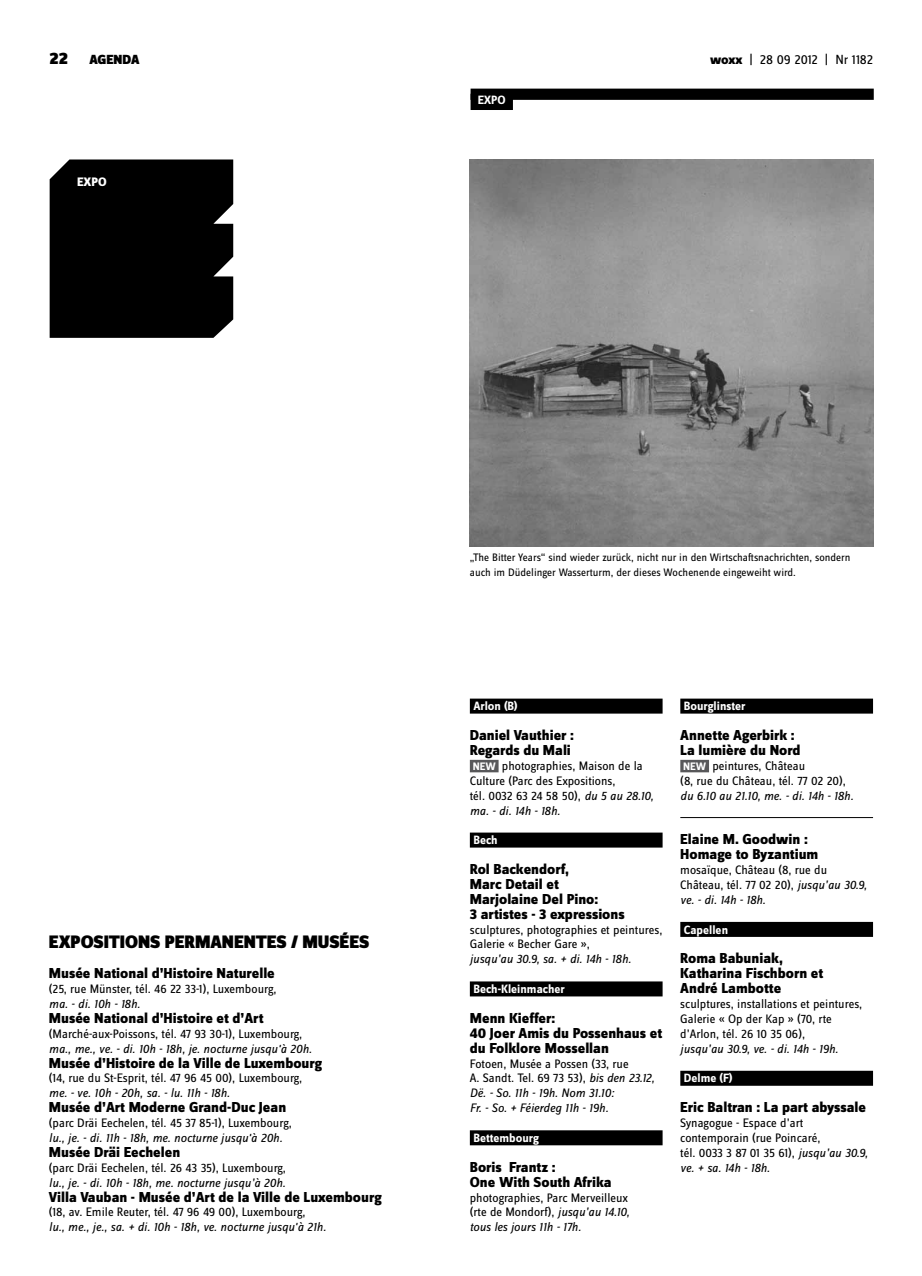
<style>
.page{position:relative;width:922px;height:1276px;background:#fff}
.page>*{position:absolute;margin:0;border:0;box-sizing:border-box;transform-origin:0 0}
.t1{font:900 18.75px "Zine Sans Dis";color:#000}
.t2{font:800 15px/14.9px "Zine Sans Dis";color:#000}
.t3{font:13.75px "Zine Sans Dis";letter-spacing:-.01em;color:#000}
.t4{font:900 13.75px "Zine Sans Dis";color:#000}
.t5{font:12.75px/14.9px "Zine Sans Dis";color:#000}
.t6{font:italic 12.75px/14.9px "Zine Sans Dis";color:#000}
.t7{font:800 12.75px "Zine Sans Dis";color:#fff}
.t8{font:700 12.5px "Zine Sans Dis";color:#fff}
.t9{font:11.25px/14.9px "Zine Sans Dis";color:#000}
.s1{font-size:17.5px}
.s2{font-weight:800}
.s3{font-weight:700;font-size:11.25px;color:#fff}
.s4{font-style:italic}
.s5{font-style:normal}
</style>
<div class="page">
<div style="left:469px;top:698px;width:193px;height:15px;background:#000"></div>
<div style="left:469px;top:760px;width:29px;height:12px;background:#58585a"></div>
<div style="left:469px;top:832px;width:193px;height:15px;background:#000"></div>
<div style="left:469px;top:981px;width:193px;height:15px;background:#000"></div>
<div style="left:469px;top:1130px;width:193px;height:15px;background:#000"></div>
<div style="left:680px;top:698px;width:192px;height:15px;background:#000"></div>
<div style="left:680px;top:760px;width:28px;height:12px;background:#58585a"></div>
<hr style="left:680px;top:817px;width:192px;height:1px;background:#000">
<div style="left:680px;top:922px;width:192px;height:15px;background:#000"></div>
<div style="left:680px;top:1070px;width:192px;height:15px;background:#000"></div>
<div style="left:50px;top:159px;width:183px;height:179px;background:#000"></div>
<div style="left:470px;top:89px;width:403px;height:11px;background:#000"></div>
<div style="left:470px;top:94px;width:43px;height:16px;background:#000"></div>
<img style="left:469px;top:159px;width:403px;height:387px">
<p class="t4" style="left:50px;top:53px;width:91px"><span class="s1">22</span> AGENDA</p>
<p class="t3" style="left:710px;top:53px;width:164px"><span class="s2">woxx</span> | 28 09 2012 | Nr 1182</p>
<p class="t7" style="left:77px;top:175px;width:31px">EXPO</p>
<p class="t8" style="left:477px;top:93px;width:30px">EXPO</p>
<h1 class="t1" style="left:49px;top:932px;width:174px">EXPOSITIONS PERMANEN</h1>
<h1 class="t1" style="left:256px;top:932px;width:113px">TES / MUSÉES</h1>
<p class="t2" style="left:49px;top:966px;width:227px">Musée National d’Histoire Naturelle</p>
<p class="t5" style="left:49px;top:982px;width:229px">(25, rue Münster, tél. 46 22 33-1), Luxembourg,</p>
<p class="t6" style="left:49px;top:996px;width:93px">ma. - di. 10h - 18h.</p>
<p class="t2" style="left:49px;top:1011px;width:216px">Musée National d’Histoire et d’Art</p>
<p class="t5" style="left:49px;top:1027px;width:255px">(Marché-aux-Poissons, tél. 47 93 30-1), Luxembourg,</p>
<p class="t6" style="left:49px;top:1041px;width:264px">ma., me., ve. - di. 10h - 18h, je. nocturne jusqu'à 20h.</p>
<p class="t2" style="left:49px;top:1056px;width:275px">Musée d’Histoire de la Ville de Luxembourg</p>
<p class="t5" style="left:49px;top:1071px;width:255px">(14, rue du St-Esprit, tél. 47 96 45 00), Luxembourg,</p>
<p class="t6" style="left:49px;top:1085px;width:182px">me. - ve. 10h - 20h, sa. - lu. 11h - 18h.</p>
<p class="t2" style="left:49px;top:1100px;width:239px">Musée d’Art Moderne Grand-Duc Jean</p>
<p class="t5" style="left:49px;top:1116px;width:244px">(parc Dräi Eechelen, tél. 45 37 85-1), Luxembourg,</p>
<p class="t6" style="left:49px;top:1130px;width:235px">lu., je. - di. 11h - 18h, me. nocturne jusqu'à 20h.</p>
<p class="t2" style="left:49px;top:1145px;width:133px">Musée Dräi Eechelen</p>
<p class="t5" style="left:49px;top:1161px;width:238px">(parc Dräi Eechelen, tél. 26 43 35), Luxembourg,</p>
<p class="t6" style="left:49px;top:1175px;width:238px">lu., je. - di. 10h - 18h, me. nocturne jusqu’à 20h.</p>
<p class="t2" style="left:49px;top:1190px;width:334px">Villa Vauban - Musée d’Art de la Ville de Luxembourg</p>
<p class="t5" style="left:49px;top:1205px;width:258px">(18, av. Emile Reuter, tél. 47 96 49 00), Luxembourg,</p>
<p class="t6" style="left:49px;top:1219px;width:278px">lu., me., je., sa. + di. 10h - 18h, ve. nocturne jusqu'à 21h.</p>
<p class="t9" style="left:469px;top:550px;width:382px">„The Bitter Years“ sind wieder zurück, nicht nur in den Wirtschaftsnachrichten, sondern auch im Düdelinger Wasserturm, der dieses Wochenende eingeweiht wird.</p>
<p class="t8" style="left:473px;top:699px;width:46px">Arlon (B)</p>
<p class="t2" style="left:469px;top:728px;width:106px">Daniel Vauthier :<br>Regards du Mali</p>
<p class="t5" style="left:469px;top:759px;width:185px"><span class="s3">NEW</span> photographies, Maison de la<br>Culture (Parc des Expositions,<br>tél. 0032 63 24 58 50), <span class="s4">du 5 au 28.10, ma. - di. 14h - 18h.</span></p>
<p class="t8" style="left:473px;top:833px;width:26px">Bech</p>
<p class="t2" style="left:469px;top:862px;width:156px">Rol Backendorf,<br>Marc Detail et<br>Marjolaine Del Pino:<br>3 artistes - 3 expressions</p>
<p class="t5" style="left:469px;top:922px;width:194px">sculptures, photographies et peintures,<br>Galerie « Becher Gare »,</p>
<p class="t6" style="left:469px;top:952px;width:163px">jusqu’au 30.9, sa. + di. 14h - 18h.</p>
<p class="t8" style="left:473px;top:982px;width:93px">Bech-Kleinmacher</p>
<p class="t2" style="left:469px;top:1011px;width:194px">Menn Kieffer:<br>40 Joer Amis du Possenhaus et du Folklore Mossellan</p>
<p class="t6" style="left:469px;top:1056px;width:186px"><span class="s5">Fotoen, Musée a Possen (33, rue<br>A. Sandt. Tel. 69 73 53),</span> bis den 23.12,<br>Dë. - So. 11h - 19h. Nom 31.10:<br>Fr. - So. + Féierdeg 11h - 19h.</p>
<p class="t8" style="left:473px;top:1131px;width:67px">Bettembourg</p>
<p class="t2" style="left:469px;top:1160px;width:143px">Boris Frantz :<br>One With South Afrika</p>
<p class="t5" style="left:469px;top:1190px;width:161px">photographies, Parc Merveilleux (rte de Mondorf), <span class="s4">jusqu’au 14.10, tous les jours 11h - 17h.</span></p>
<p class="t8" style="left:683px;top:699px;width:63px">Bourglinster</p>
<p class="t2" style="left:680px;top:728px;width:122px">Annette Agerbirk :<br>La lumière du Nord</p>
<p class="t5" style="left:680px;top:759px;width:167px"><span class="s3">NEW</span> peintures, Château<br>(8, rue du Château, tél. 77 02 20),</p>
<p class="t6" style="left:680px;top:788px;width:174px">du 6.10 au 21.10, me. - di. 14h - 18h.</p>
<p class="t2" style="left:680px;top:833px;width:139px">Elaine M. Goodwin :<br>Homage to Byzantium</p>
<p class="t5" style="left:680px;top:863px;width:188px">mosaïque, Château (8, rue du<br>Château, tél. 77 02 20), <span class="s4">jusqu’au 30.9, ve. - di. 14h - 18h.</span></p>
<p class="t8" style="left:683px;top:923px;width:46px">Capellen</p>
<p class="t2" style="left:680px;top:952px;width:144px">Roma Babuniak,<br>Katharina Fischborn et<br>André Lambotte</p>
<p class="t5" style="left:680px;top:997px;width:183px">sculptures, installations et peintures,<br>Galerie « Op der Kap » (70, rte d’Arlon, tél. 26 10 35 06),</p>
<p class="t6" style="left:680px;top:1041px;width:159px">jusqu’au 30.9, ve. - di. 14h - 19h.</p>
<p class="t8" style="left:683px;top:1071px;width:50px">Delme (F)</p>
<p class="t2" style="left:680px;top:1100px;width:187px">Eric Baltran : La part abyssale</p>
<p class="t5" style="left:680px;top:1116px;width:189px">Synagogue - Espace d’art contemporain (rue Poincaré,<br>tél. 0033 3 87 01 35 61), <span class="s4">jusqu’au 30.9, ve. + sa. 14h - 18h.</span></p>
</div>
